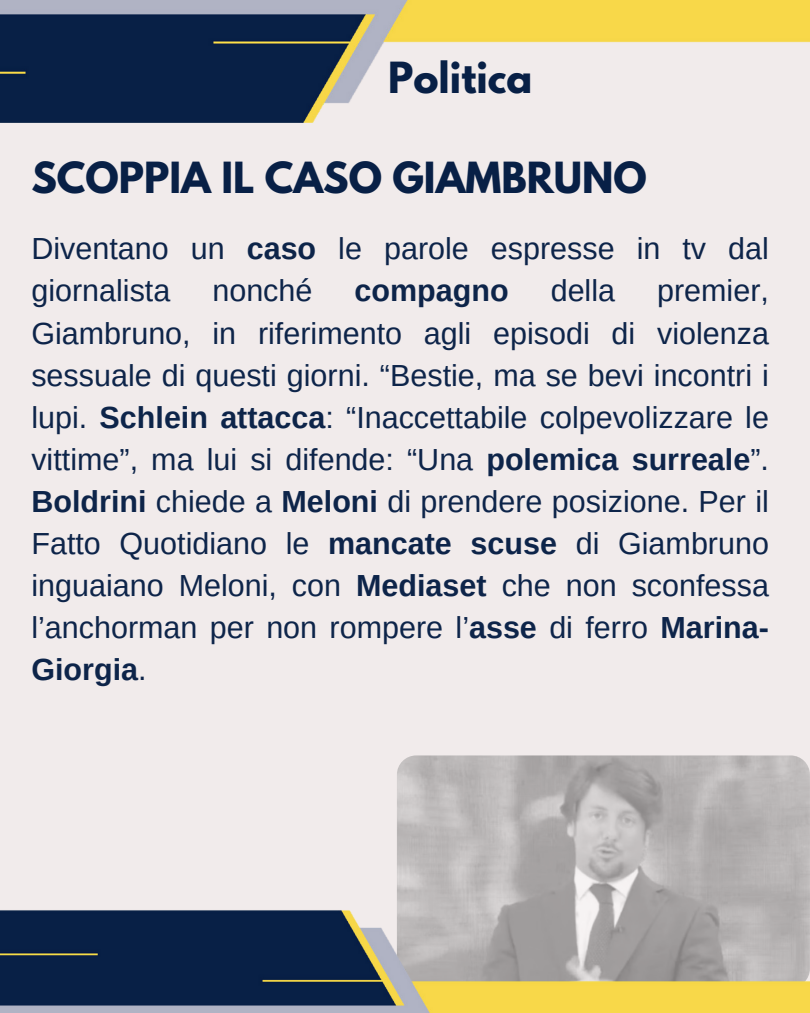
<style>
.page{position:relative;width:810px;height:1013px;background:#fff}
.page>*{position:absolute;margin:0;border:0;box-sizing:border-box;transform-origin:0 0}
.t1{font:700 38px "League Spartan";color:#082046}
.t2{font:30.5px/42px "Arimo";color:#082046}
.t3{font:700 30.5px "Arimo";color:#082046}
.s1{font-weight:700}
</style>
<div class="page">
<div style="left:0;top:0;width:810px;height:1012px;background:#f1ebeb"></div>
<img style="left:397px;top:755px;width:413px;height:232px;border-radius:19px">
<img style="left:0;top:0;width:810px;height:123px">
<img style="left:0;top:839px;width:810px;height:173px">
<p class="t1" style="left:388px;top:59px;width:146px">Politica</p>
<p class="t1" style="left:31px;top:158px;width:617px">SCOPPIA IL CASO GIAMBRUNO</p>
<p class="t2" style="left:31px;top:228px;width:739px">Diventano un <span class="s1">caso</span> le parole espresse in tv dal giornalista</p>
<p class="t2" style="left:212px;top:270px;width:102px">nonché</p>
<p class="t3" style="left:355px;top:274px;width:156px">compagno</p>
<p class="t2" style="left:551px;top:270px;width:66px">della</p>
<p class="t2" style="left:31px;top:270px;width:739px;text-align:justify;text-indent:626px">premier, Giambruno, in riferimento agli episodi di violenza sessuale di questi giorni. “Bestie, ma se bevi incontri i lupi. <span class="s1">Schlein attacca</span>: “Inaccettabile colpevolizzare le vittime”, ma lui si difende: “Una <span class="s1">polemica surreale</span>”.<br><span class="s1">Boldrini</span> chiede a <span class="s1">Meloni</span> di prendere posizione. Per il Fatto Quotidiano le <span class="s1">mancate scuse</span> di Giambruno inguaiano Meloni, con <span class="s1">Mediaset</span> che non sconfessa l’anchorman per non rompere l’<span class="s1">asse</span> di ferro <span class="s1">Marina-Giorgia</span>.</p>
</div>
